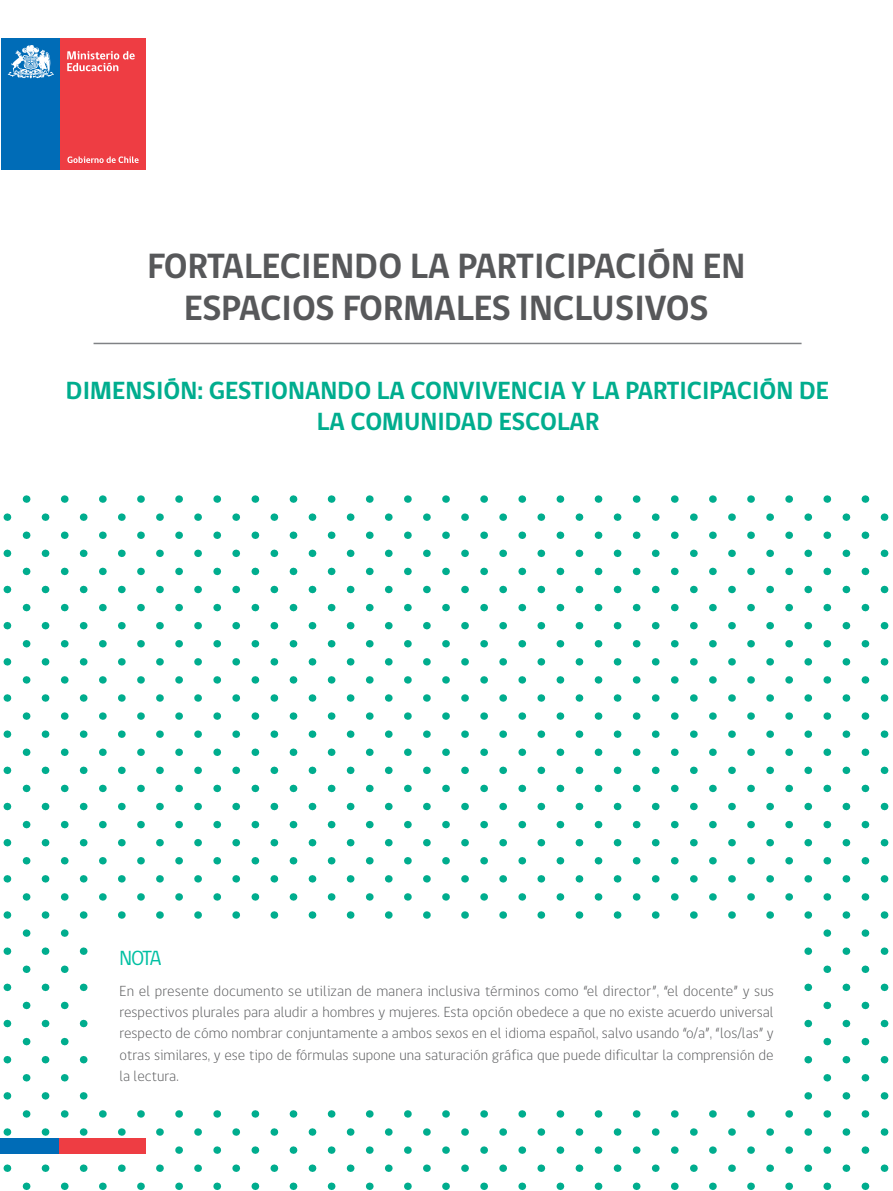
<style>
.page{position:relative;width:893px;height:1191px;background:#fff}
.page>*{position:absolute;margin:0;border:0;box-sizing:border-box;transform-origin:0 0}
.TITULO_PORTADA_DEMIB{font:700 36px "gob CL";color:#57585a}
.SUBTITULO_PORTADA_CO{font:700 25.5px/30.6px "gob CL";color:#00ad8e}
.t1{font:21px "gob CL";color:#00c0a3}
.BAJADA_PORTADA{font:300 15px/21.3px "gob CL";color:#57585a;text-align:justify}
</style>
<div class="page">
<svg style="left:22px;top:495px;width:848px;height:8px"></svg>
<svg style="left:3px;top:513px;width:886px;height:8px"></svg>
<svg style="left:22px;top:531px;width:848px;height:8px"></svg>
<svg style="left:3px;top:549px;width:886px;height:8px"></svg>
<svg style="left:22px;top:567px;width:848px;height:8px"></svg>
<svg style="left:3px;top:586px;width:886px;height:7px"></svg>
<svg style="left:22px;top:604px;width:848px;height:7px"></svg>
<svg style="left:3px;top:622px;width:886px;height:7px"></svg>
<svg style="left:22px;top:640px;width:848px;height:7px"></svg>
<svg style="left:3px;top:658px;width:886px;height:7px"></svg>
<svg style="left:22px;top:676px;width:848px;height:7px"></svg>
<svg style="left:3px;top:694px;width:886px;height:8px"></svg>
<svg style="left:22px;top:712px;width:848px;height:8px"></svg>
<svg style="left:3px;top:730px;width:886px;height:8px"></svg>
<svg style="left:22px;top:748px;width:848px;height:8px"></svg>
<svg style="left:3px;top:766px;width:886px;height:8px"></svg>
<svg style="left:22px;top:784px;width:848px;height:8px"></svg>
<svg style="left:3px;top:802px;width:886px;height:8px"></svg>
<svg style="left:22px;top:821px;width:848px;height:7px"></svg>
<svg style="left:3px;top:839px;width:886px;height:7px"></svg>
<svg style="left:22px;top:857px;width:848px;height:7px"></svg>
<svg style="left:3px;top:875px;width:886px;height:7px"></svg>
<svg style="left:22px;top:893px;width:848px;height:7px"></svg>
<svg style="left:3px;top:911px;width:886px;height:7px"></svg>
<svg style="left:22px;top:929px;width:848px;height:8px"></svg>
<svg style="left:3px;top:947px;width:886px;height:8px"></svg>
<svg style="left:22px;top:965px;width:848px;height:8px"></svg>
<svg style="left:3px;top:983px;width:886px;height:8px"></svg>
<svg style="left:22px;top:1001px;width:848px;height:8px"></svg>
<svg style="left:3px;top:1019px;width:886px;height:8px"></svg>
<svg style="left:22px;top:1037px;width:848px;height:8px"></svg>
<svg style="left:3px;top:1056px;width:886px;height:7px"></svg>
<svg style="left:22px;top:1074px;width:848px;height:7px"></svg>
<svg style="left:3px;top:1092px;width:886px;height:7px"></svg>
<svg style="left:22px;top:1110px;width:848px;height:7px"></svg>
<svg style="left:3px;top:1128px;width:886px;height:7px"></svg>
<svg style="left:175px;top:1146px;width:695px;height:7px"></svg>
<svg style="left:3px;top:1164px;width:886px;height:8px"></svg>
<svg style="left:22px;top:1182px;width:848px;height:8px"></svg>
<div style="left:94px;top:929px;width:705px;height:171px;background:#fff"></div>
<div style="left:0;top:1138px;width:60px;height:16px;background:#006cb7"></div>
<div style="left:60px;top:1138px;width:86px;height:16px;background:#ee3d43"></div>
<div style="left:1px;top:38px;width:60px;height:131px;background:#006cb7"></div>
<div style="left:61px;top:38px;width:85px;height:131px;background:#ee3d43"></div>
<svg style="left:67px;top:51px;width:68px;height:20px"></svg>
<svg style="left:67px;top:156px;width:72px;height:7px"></svg>
<svg style="left:8px;top:45px;width:46px;height:33px"></svg>
<hr style="left:94px;top:343px;width:707px;height:1px;background:#808285">
<p class="TITULO_PORTADA_DEMIB" style="left:147px;top:241px;width:600px">FORTALECIENDO LA PARTICIPACIÓN EN</p>
<p class="TITULO_PORTADA_DEMIB" style="left:184px;top:283px;width:526px">ESPACIOS FORMALES INCLUSIVOS</p>
<p class="SUBTITULO_PORTADA_CO" style="left:317px;top:376px;width:514px;text-indent:-251px">DIMENSIÓN: GESTIONANDO LA CONVIVENCIA Y LA PARTICIPACIÓN DE<br>LA COMUNIDAD ESCOLAR</p>
<p class="t1" style="left:119px;top:943px;width:43px">NOTA</p>
<p class="BAJADA_PORTADA" style="left:119px;top:980px;width:656px">En el presente documento se utilizan de manera inclusiva términos como “el director”, “el docente” y sus respectivos plurales para aludir a hombres y mujeres. Esta opción obedece a que no existe acuerdo universal respecto de cómo nombrar conjuntamente a ambos sexos en el idioma español, salvo usando “o/a”, “los/las” y otras similares, y ese tipo de fórmulas supone una saturación gráfica que puede dificultar la comprensión de la lectura.</p>
</div>
